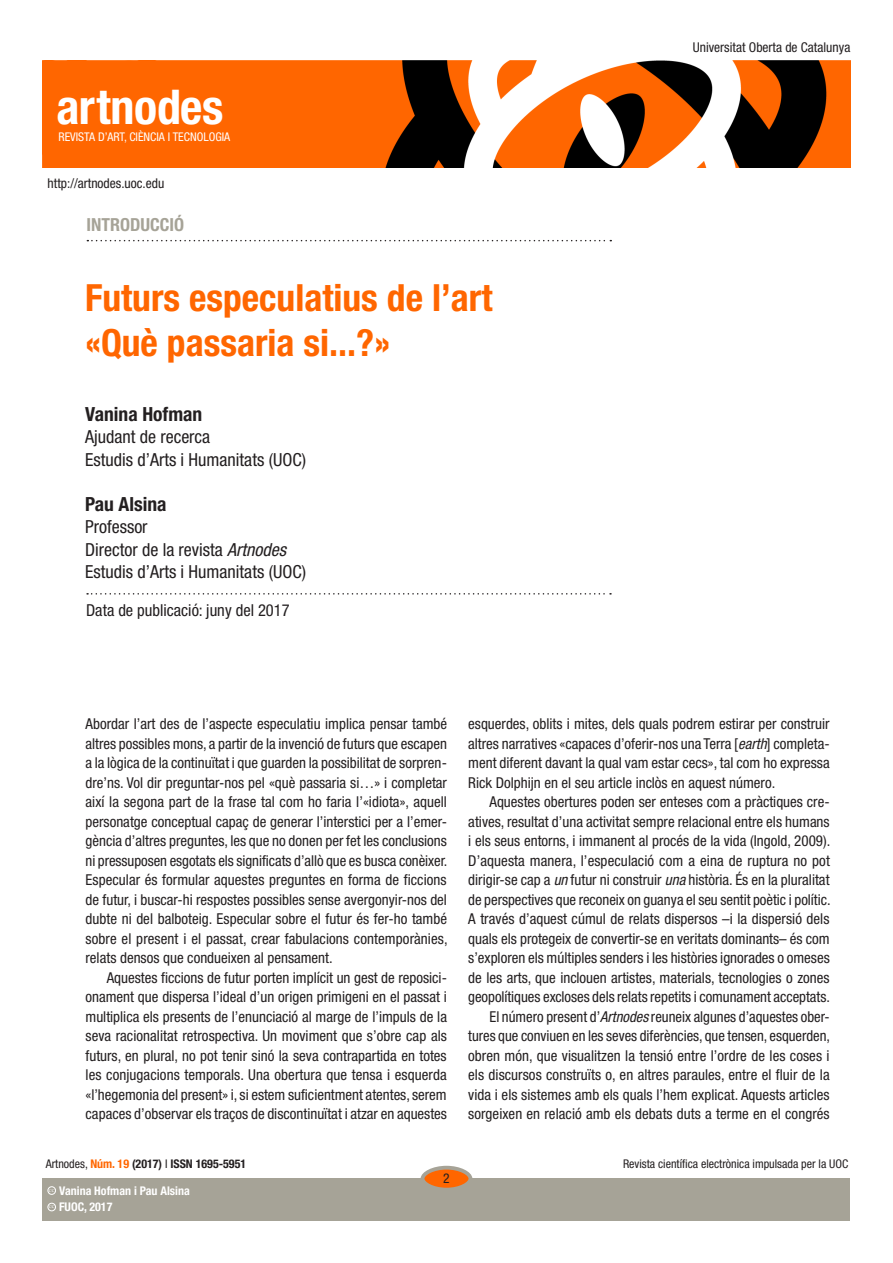
<style>
.page{position:relative;width:893px;height:1263px;background:#fff}
.page>*{position:absolute;margin:0;border:0;box-sizing:border-box;transform-origin:0 0}
.t1{font:700 condensed 48px "Helvetica Neue LT Std";letter-spacing:-.005em;color:#fff}
.Titol_article{font:700 condensed 37.5px "Helvetica Neue LT Std";color:#f60}
.inici_Noms_autors{font:700 condensed 19.5px "Helvetica Neue LT Std";color:#231f20}
.inici_Dades_autors{font:condensed 18px "Helvetica Neue LT Std";color:#231f20}
.Titol_nodo{font:700 condensed 18px "Helvetica Neue LT Std";color:#a6a397}
.inici_Dates{font:condensed 16.5px "Helvetica Neue LT Std";color:#231f20}
.text_general{font:condensed 15px/19.5px "Helvetica Neue LT Std";color:#231f20;text-align:justify}
.text_general_primerp{font:condensed 15px/19.5px "Helvetica Neue LT Std";color:#231f20;text-align:justify}
.t2{font:condensed 13.5px "Helvetica Neue LT Std";color:#231f20}
.t3{font:condensed 12px "Helvetica Neue LT Std";color:#231f20}
.t4{font:700 condensed 12px "Helvetica Neue LT Std";color:#231f20}
.t5{font:condensed 12px "Helvetica Neue LT Std";color:#fff}
.t6{font:700 condensed 12px "Helvetica Neue LT Std";color:#fff}
.t7{font:600 3.9px "Adobe Caslon Pro";color:#fff}
.s1{font-style:italic}
.s2{font-weight:400}
.s3{color:#f60}
</style>
<div class="page">
<div style="left:43px;top:1178px;width:807px;height:42px;background:#a6a397"></div>
<div style="left:422px;top:1168px;width:48px;height:21px;background:#f60;border-radius:50%"></div>
<div style="left:421px;top:1166px;width:51px;height:25px;border:4px solid #a6a397;border-radius:50%"></div>
<img style="left:43px;top:61px;width:807px;height:106px">
<div style="left:48px;top:1203px;width:8px;height:8px;border:1px solid #fff;border-radius:50%"></div>
<div style="left:48px;top:1186px;width:8px;height:8px;border:1px solid #fff;border-radius:50%"></div>
<svg style="left:87px;top:240px;width:524px;height:1px"></svg>
<svg style="left:87px;top:593px;width:524px;height:2px"></svg>
<p class="t1" style="left:56px;top:77px;width:169px">artnodes</p>
<p class="t5" style="left:58px;top:129px;width:173px">REVISTA D’ART, CIÈNCIA I TECNOLOGIA</p>
<p class="t2" style="left:48px;top:176px;width:118px">http://artnodes.uoc.edu</p>
<p class="Titol_nodo" style="left:87px;top:214px;width:99px">INTRODUCCIÓ</p>
<p class="Titol_article" style="left:85px;top:275px;width:409px">Futurs especulatius de l’art</p>
<p class="Titol_article" style="left:85px;top:320px;width:307px">«Què passaria si...?»</p>
<p class="inici_Noms_autors" style="left:85px;top:402px;width:119px">Vanina Hofman</p>
<p class="inici_Dades_autors" style="left:85px;top:427px;width:127px">Ajudant de recerca</p>
<p class="inici_Dades_autors" style="left:85px;top:449px;width:223px">Estudis d’Arts i Humanitats (UOC)</p>
<p class="inici_Noms_autors" style="left:85px;top:492px;width:83px">Pau Alsina</p>
<p class="inici_Dades_autors" style="left:85px;top:517px;width:64px">Professor</p>
<p class="inici_Dades_autors" style="left:85px;top:539px;width:203px">Director de la revista <span class="s1">Artnodes</span></p>
<p class="inici_Dades_autors" style="left:85px;top:562px;width:223px">Estudis d’Arts i Humanitats (UOC)</p>
<p class="inici_Dates" style="left:86px;top:601px;width:205px">Data de publicació: juny del 2017</p>
<p class="t2" style="left:693px;top:40px;width:159px">Universitat Oberta de Catalunya</p>
<p class="text_general_primerp" style="left:86px;top:714px;width:364px">Abordar l’art des de l’aspecte especulatiu implica pensar també altres possibles mons, a partir de la invenció de futurs que escapen a la lògica de la continuïtat i que guarden la possibilitat de sorpren&shy;dre’ns. Vol dir preguntar-nos pel «què passaria si…» i completar així la segona part de la frase tal com ho faria l’«idiota», aquell personatge conceptual capaç de generar l’interstici per a l’emer&shy;gència d’altres preguntes, les que no donen per fet les conclusions ni pressuposen esgotats els significats d’allò que es busca conèixer.<br>Especular és formular aquestes preguntes en forma de ficcions de futur, i buscar-hi respostes possibles sense avergonyir-nos del dubte ni del balboteig. Especular sobre el futur és fer-ho també sobre el present i el passat, crear fabulacions contemporànies, relats densos que condueixen al pensament.</p>
<p class="text_general" style="left:86px;top:968px;width:363px;text-indent:21px">Aquestes ficcions de futur porten implícit un gest de reposici&shy;onament que dispersa l’ideal d’un origen primigeni en el passat i multiplica els presents de l’enunciació al marge de l’impuls de la seva racionalitat retrospectiva. Un moviment que s’obre cap als futurs, en plural, no pot tenir sinó la seva contrapartida en totes les conjugacions temporals. Una obertura que tensa i esquerda «l’hegemonia del present» i, si estem suficientment atentes, serem capaces d’observar els traços de discontinuïtat i atzar en aquestes</p>
<p class="t4" style="left:46px;top:1157px;width:202px"><span class="s2">Artnodes,</span> <span class="s3">Núm. 19</span> (2017) <span class="s2">I</span> ISSN 1695-5951</p>
<p class="t7" style="left:49px;top:1205px;width:7px">CC</p>
<p class="t6" style="left:59px;top:1200px;width:55px">FUOC, 2017</p>
<p class="t6" style="left:59px;top:1183px;width:132px">Vanina Hofman i Pau Alsina</p>
<p class="t7" style="left:49px;top:1188px;width:7px">CC</p>
<p class="t2" style="left:443px;top:1171px;width:8px">2</p>
<p class="text_general" style="left:468px;top:714px;width:363px">esquerdes, oblits i mites, dels quals podrem estirar per construir altres narratives «capaces d’oferir-nos una Terra [<span class="s1">earth</span>] completa&shy;ment diferent davant la qual vam estar cecs», tal com ho expressa Rick Dolphijn en el seu article inclòs en aquest número.</p>
<p class="text_general" style="left:468px;top:792px;width:364px;text-indent:21px">Aquestes obertures poden ser enteses com a pràctiques cre&shy;atives, resultat d’una activitat sempre relacional entre els humans i els seus entorns, i immanent al procés de la vida (Ingold, 2009).<br>D’aquesta manera, l’especulació com a eina de ruptura no pot dirigir-se cap a <span class="s1">un</span> futur ni construir <span class="s1">una</span> història. És en la pluralitat de perspectives que reconeix on guanya el seu sentit poètic i polític.<br>A través d’aquest cúmul de relats dispersos –i la dispersió dels quals els protegeix de convertir-se en veritats dominants– és com s’exploren els múltiples senders i les històries ignorades o omeses de les arts, que inclouen artistes, materials, tecnologies o zones geopolítiques excloses dels relats repetits i comunament acceptats.</p>
<p class="text_general" style="left:468px;top:1007px;width:363px;text-indent:21px">El número present d’<span class="s1">Artnodes</span> reuneix algunes d’aquestes ober&shy;tures que conviuen en les seves diferències, que tensen, esquerden, obren món, que visualitzen la tensió entre l’ordre de les coses i els discursos construïts o, en altres paraules, entre el fluir de la vida i els sistemes amb els quals l’hem explicat. Aquests articles sorgeixen en relació amb els debats duts a terme en el congrés</p>
<p class="t3" style="left:623px;top:1157px;width:227px">Revista científica electrònica impulsada per la UOC</p>
</div>
